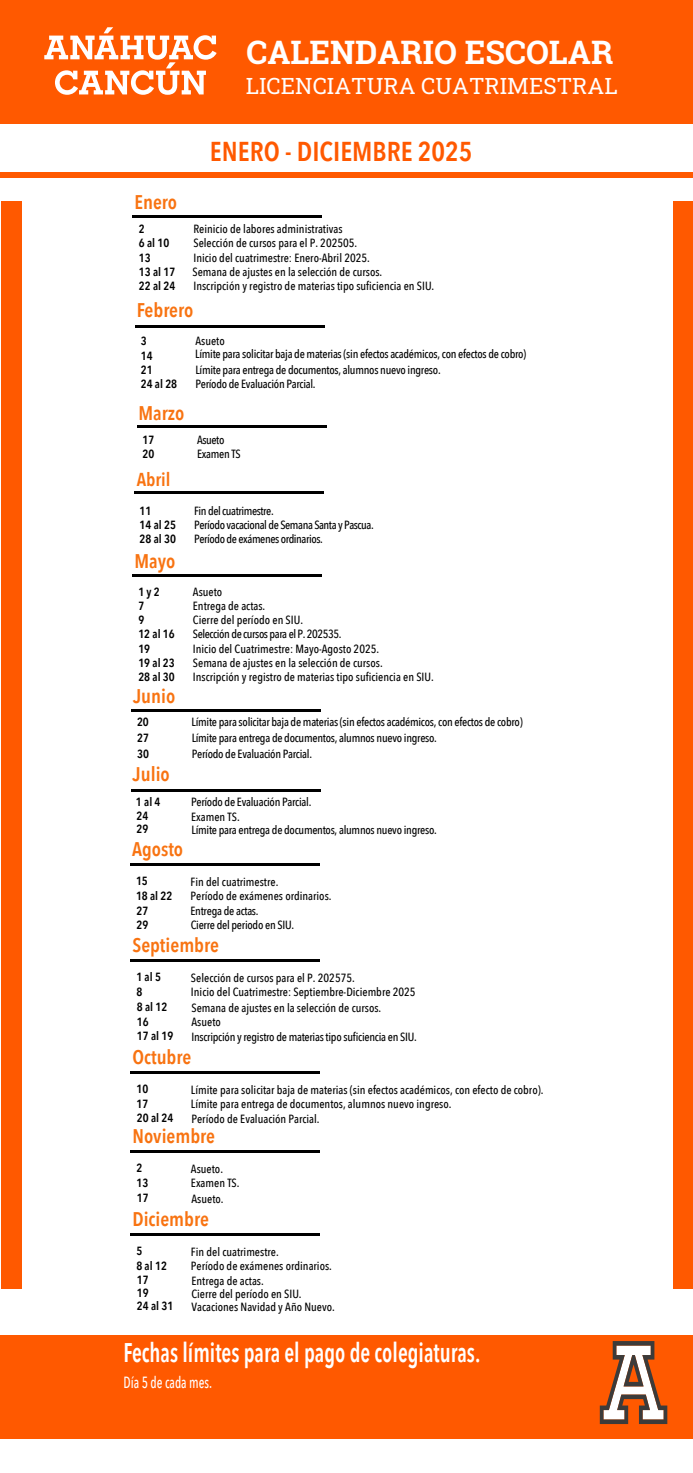
<style>
.page{position:relative;width:693px;height:1473px;background:#fff}
.page>*{position:absolute;margin:0;border:0;box-sizing:border-box;transform-origin:0 0}
.t1{font:700 32.29px "Roboto Slab";color:#fff}
.t2{font:600 27.3px "Avenir Next Condensed";color:#ff5900}
.t3{font:600 26.95px "Avenir Next Condensed";color:#fff;scale:.81 1}
.t4{font:22.57px "Roboto Slab";color:#fff}
.t5{font:600 19.78px "Avenir Next Condensed";color:#f87311}
.t6{font:600 18.64px "Avenir Next Condensed";color:#f87311}
.t7{font:500 16.19px "Avenir Next Condensed";color:#fff;scale:.81 1}
.t8{font:500 11.81px/14.3px "Avenir Next Condensed";color:#000}
.t9{font:500 11.81px/14.3px "Avenir Next Condensed";letter-spacing:-.025em;color:#000}
.t10{font:600 11.81px/14.3px "Avenir Next Condensed";color:#000}
.t11{font:500 11.81px/14.3px "Avenir Next Condensed";letter-spacing:-.035em;color:#000}
</style>
<div class="page">
<div style="left:1px;top:0;width:692px;height:123px;background:#ff5900"></div>
<div style="left:1px;top:173px;width:692px;height:5px;background:#ff5900"></div>
<div style="left:1px;top:1335px;width:692px;height:103px;background:#ff5900"></div>
<div style="left:1px;top:201px;width:20px;height:1087px;background:#ff5900"></div>
<div style="left:674px;top:201px;width:19px;height:1087px;background:#ff5900"></div>
<svg style="left:600px;top:1341px;width:67px;height:82px"></svg>
<hr style="left:131px;top:959px;width:189px;height:2px;background:#000">
<hr style="left:131px;top:1071px;width:189px;height:2px;background:#000">
<hr style="left:131px;top:1150px;width:189px;height:2px;background:#000">
<hr style="left:131px;top:1233px;width:189px;height:2px;background:#000">
<hr style="left:130px;top:863px;width:190px;height:2px;background:#000">
<hr style="left:134px;top:491px;width:189px;height:3px;background:#000">
<hr style="left:137px;top:425px;width:189px;height:3px;background:#000">
<hr style="left:135px;top:325px;width:189px;height:2px;background:#000">
<hr style="left:133px;top:215px;width:189px;height:3px;background:#000">
<hr style="left:133px;top:574px;width:189px;height:3px;background:#000">
<hr style="left:132px;top:709px;width:189px;height:3px;background:#000">
<hr style="left:131px;top:788px;width:189px;height:3px;background:#000">
<svg style="left:44px;top:27px;width:173px;height:68px"></svg>
<h1 class="t1" style="left:246px;top:30px;width:368px">CALENDARIO ESCOLAR</h1>
<h3 class="t4" style="left:246px;top:71px;width:373px">LICENCIATURA CUATRIMESTRAL</h3>
<h2 class="t2" style="left:210px;top:127px;width:264px">ENERO - DICIEMBRE 2025</h2>
<h3 class="t5" style="left:135px;top:185px;width:44px">Enero</h3>
<p class="t10" style="left:139px;top:221px;width:38px">2<br>6 al 10<br>13<br>13 al 17<br>22 al 24</p>
<p class="t8" style="left:193px;top:222px;width:178px">Reinicio de labores administrativas<br>Selección de cursos para el P. 202505.<br>Inicio del cuatrimestre: Enero-Abril 2025.</p>
<p class="t8" style="left:192px;top:264px;width:191px">Semana de ajustes en la selección de cursos.</p>
<p class="t8" style="left:193px;top:279px;width:242px">Inscripción y registro de materias tipo suficiencia en SIU.</p>
<h3 class="t5" style="left:137px;top:292px;width:58px">Febrero</h3>
<p class="t10" style="left:141px;top:334px;width:38px">3<br>14<br>21<br>24 al 28</p>
<p class="t8" style="left:195px;top:334px;width:31px">Asueto</p>
<p class="t9" style="left:195px;top:346px;width:333px">Límite para solicitar baja de materias (sin efectos académicos, con efectos de cobro)</p>
<p class="t9" style="left:195px;top:362px;width:247px">Límite para entrega de documentos, alumnos nuevo ingreso.</p>
<p class="t9" style="left:195px;top:377px;width:122px">Período de Evaluación Parcial.</p>
<h3 class="t5" style="left:139px;top:396px;width:47px">Marzo</h3>
<p class="t10" style="left:143px;top:432px;width:13px">17<br>20</p>
<p class="t9" style="left:197px;top:433px;width:45px">Asueto<br>Examen TS</p>
<h3 class="t6" style="left:137px;top:463px;width:35px">Abril</h3>
<p class="t10" style="left:140px;top:503px;width:38px">11<br>14 al 25<br>28 al 30</p>
<p class="t11" style="left:194px;top:503px;width:181px">Fin del cuatrimestre.<br>Período vacacional de Semana Santa y Pascua.<br>Período de exámenes ordinarios.</p>
<h3 class="t5" style="left:134px;top:544px;width:43px">Mayo</h3>
<p class="t10" style="left:138px;top:584px;width:38px">1 y 2<br>7<br>9<br>12 al 16<br>19<br>19 al 23<br>28 al 30</p>
<p class="t8" style="left:193px;top:584px;width:242px">Asueto<br>Entrega de actas.<br>Cierre del período en SIU.<br>Selección de cursos para el P. 202535.<br>Inicio del Cuatrimestre: Mayo-Agosto 2025.<br>Semana de ajustes en la selección de cursos.<br>Inscripción y registro de materias tipo suficiencia en SIU.</p>
<p class="t10" style="left:137px;top:714px;width:13px">20</p>
<h3 class="t5" style="left:133px;top:679px;width:44px">Junio</h3>
<p class="t9" style="left:192px;top:715px;width:333px">Límite para solicitar baja de materias (sin efectos académicos, con efectos de cobro)</p>
<p class="t10" style="left:137px;top:730px;width:13px">27</p>
<p class="t9" style="left:192px;top:731px;width:247px">Límite para entrega de documentos, alumnos nuevo ingreso.</p>
<p class="t10" style="left:137px;top:746px;width:13px">30</p>
<p class="t9" style="left:192px;top:746px;width:122px">Período de Evaluación Parcial.</p>
<p class="t10" style="left:136px;top:794px;width:26px">1 al 4</p>
<p class="t10" style="left:136px;top:821px;width:13px">29</p>
<p class="t9" style="left:192px;top:822px;width:247px">Límite para entrega de documentos, alumnos nuevo ingreso.</p>
<h3 class="t5" style="left:133px;top:756px;width:39px">Julio</h3>
<p class="t9" style="left:191px;top:794px;width:122px">Período de Evaluación Parcial.<br>Examen TS.</p>
<p class="t10" style="left:137px;top:807px;width:13px">24</p>
<h3 class="t5" style="left:132px;top:832px;width:53px">Agosto</h3>
<p class="t10" style="left:136px;top:873px;width:38px;line-height:15px">15<br>18 al 22</p>
<p class="t8" style="left:191px;top:874px;width:89px">Fin del cuatrimestre.</p>
<p class="t9" style="left:191px;top:903px;width:70px">Entrega de actas.</p>
<p class="t8" style="left:191px;top:888px;width:143px">Período de exámenes ordinarios.</p>
<p class="t10" style="left:136px;top:903px;width:13px">27</p>
<p class="t10" style="left:137px;top:917px;width:13px">29</p>
<p class="t9" style="left:191px;top:917px;width:105px">Cierre del periodo en SIU.</p>
<h3 class="t5" style="left:132px;top:928px;width:88px">Septiembre</h3>
<p class="t8" style="left:191px;top:970px;width:226px;line-height:14px">Selección de cursos para el P. 202575.<br>Inicio del Cuatrimestre: Septiembre-Diciembre 2025</p>
<p class="t10" style="left:136px;top:969px;width:26px;line-height:15px">1 al 5<br>8</p>
<p class="t10" style="left:137px;top:998px;width:32px;line-height:15px">8 al 12<br>16</p>
<p class="t8" style="left:191px;top:1000px;width:191px">Semana de ajustes en la selección de cursos.</p>
<p class="t10" style="left:137px;top:1028px;width:38px">17 al 19</p>
<p class="t9" style="left:191px;top:1029px;width:227px">Inscripción y registro de materias tipo suficiencia en SIU.</p>
<p class="t8" style="left:191px;top:1014px;width:31px">Asueto</p>
<h3 class="t5" style="left:132px;top:1039px;width:60px">Octubre</h3>
<p class="t10" style="left:136px;top:1080px;width:13px;line-height:15px">10<br>17</p>
<p class="t8" style="left:191px;top:1082px;width:354px;line-height:14px">Límite para solicitar baja de materias (sin efectos académicos, con efecto de cobro).<br>Límite para entrega de documentos, alumnos nuevo ingreso.</p>
<p class="t10" style="left:137px;top:1110px;width:38px">20 al 24</p>
<p class="t8" style="left:191px;top:1111px;width:130px">Período de Evaluación Parcial.</p>
<h3 class="t5" style="left:132px;top:1119px;width:84px">Noviembre</h3>
<p class="t8" style="left:191px;top:1161px;width:50px;line-height:14px">Asueto.<br>Examen TS.</p>
<p class="t10" style="left:136px;top:1160px;width:13px;line-height:15px">2<br>13</p>
<p class="t10" style="left:137px;top:1189px;width:13px">17</p>
<p class="t8" style="left:191px;top:1191px;width:34px">Asueto.</p>
<h3 class="t5" style="left:132px;top:1201px;width:78px">Diciembre</h3>
<p class="t8" style="left:191px;top:1244px;width:143px;line-height:14px">Fin del cuatrimestre.<br>Período de exámenes ordinarios.</p>
<p class="t10" style="left:136px;top:1242px;width:32px;line-height:15px">5<br>8 al 12</p>
<p class="t10" style="left:137px;top:1271px;width:13px">17</p>
<p class="t8" style="left:191px;top:1273px;width:74px">Entrega de actas.</p>
<p class="t10" style="left:137px;top:1285px;width:13px">19</p>
<p class="t8" style="left:191px;top:1286px;width:112px">Cierre del período en SIU.</p>
<p class="t10" style="left:137px;top:1297px;width:38px">24 al 31</p>
<p class="t8" style="left:191px;top:1299px;width:145px">Vacaciones Navidad y Año Nuevo.</p>
<h3 class="t3" style="left:123px;top:1329px;width:442px">Fechas límites para el pago de colegiaturas.</h3>
<h3 class="t7" style="left:123px;top:1371px;width:111px">Día 5 de cada mes.</h3>
</div>
